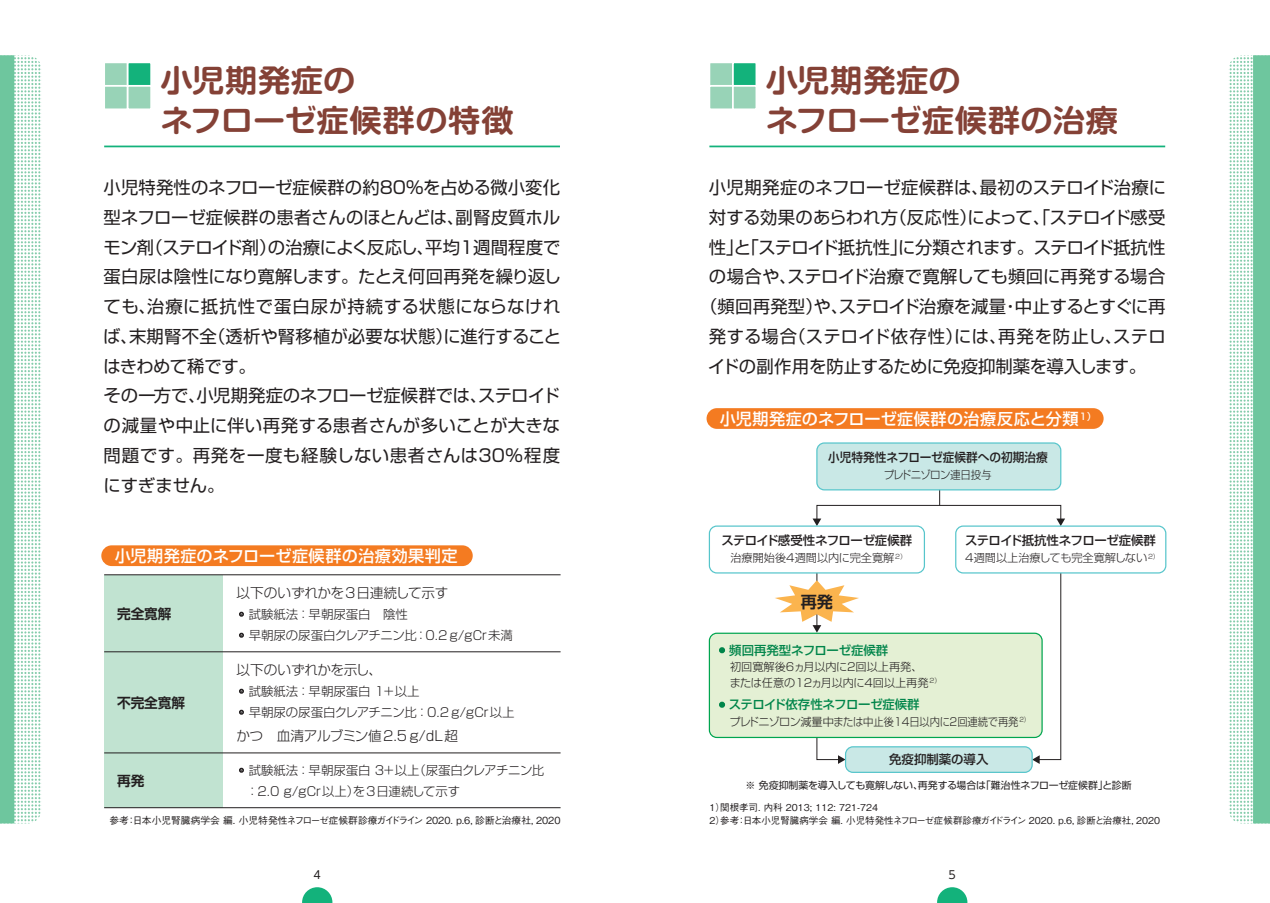
<style>
.page{position:relative;width:1270px;height:903px;background:#fff}
.page>*{position:absolute;margin:0;border:0;box-sizing:border-box;transform-origin:0 0}
.t1{font:700 30.62px/39.7px "Shin M Go Pro De";letter-spacing:.01em;color:#844136;scale:1.05 1}
.t2{font:17.32px/29.8px "Shin Go Pro";color:#231f20}
.t3{font:17.32px "Shin Go Pro";letter-spacing:-.025em;color:#231f20}
.t4{font:17.32px "Shin Go Pro";letter-spacing:-.04em;color:#231f20}
.t5{font:17.32px "Shin Go Pro";letter-spacing:.02em;color:#231f20}
.t6{font:500 16.1px "Shin Go Pro";letter-spacing:.025em;color:#fff}
.t7{font:700 16.1px "Shin Go Pro De";color:#231f20}
.t8{font:300 13.65px "Shin Go Pro";letter-spacing:-.02em;color:#231f20}
.t9{font:700 13.65px "Shin Go Pro De";color:#231f20}
.t10{font:300 12.42px/21px "Shin Go Pro";color:#231f20}
.t11{font:500 12.42px "Shin Go Pro";letter-spacing:-.03em;color:#231f20}
.t12{font:500 12.42px "Shin Go Pro";letter-spacing:-.01em;color:#231f20;scale:.94 1}
.t13{font:500 12.42px "Shin Go Pro";letter-spacing:-.03em;color:#00854a}
.t14{font:500 12.42px "Shin Go Pro";letter-spacing:-.01em;color:#00854a}
.t15{font:500 12.42px "Shin Go Pro";letter-spacing:-.01em;color:#231f20}
.t16{font:300 11.2px/16.1px "Shin Go Pro";color:#231f20}
.t17{font:300 11.2px "Shin Go Pro";letter-spacing:-.02em;color:#231f20}
.t18{font:300 11.2px "Shin Go Pro";letter-spacing:-.055em;color:#231f20;scale:.94 1}
.t19{font:11.2px "UD Shin Go Pro";color:#231f20}
.t20{font:9.97px "Shin Go Pro";letter-spacing:-.02em;color:#231f20}
.t21{font:500 9.8px "Gothic BBB Pro";color:#231f20}
.t22{font:500 9.45px/13.1px "Gothic BBB Pro";color:#231f20}
</style>
<div class="page">
<svg style="left:14px;top:55px;width:26px;height:768px"></svg>
<div style="left:0;top:55px;width:14px;height:768px;background:#6ec69e"></div>
<div style="left:104px;top:62px;width:24px;height:24px;background:#98d3b7"></div>
<div style="left:103px;top:61px;width:26px;height:26px;border:2px solid #fff"></div>
<div style="left:104px;top:86px;width:24px;height:23px;background:#98d3b7"></div>
<div style="left:103px;top:85px;width:26px;height:25px;border:2px solid #fff"></div>
<div style="left:128px;top:62px;width:23px;height:24px;background:#13b27b"></div>
<div style="left:127px;top:61px;width:25px;height:26px;border:2px solid #fff"></div>
<div style="left:128px;top:86px;width:23px;height:23px;background:#98d3b7"></div>
<div style="left:127px;top:85px;width:25px;height:25px;border:2px solid #fff"></div>
<hr style="left:104px;top:146px;width:456px;height:1px;background:#13b27b">
<div style="left:104px;top:575px;width:119px;height:233px;background:#c1e3d1"></div>
<hr style="left:104px;top:574px;width:457px;height:1px;background:#231f20">
<svg style="left:239px;top:612px;width:5px;height:5px"></svg>
<svg style="left:239px;top:633px;width:5px;height:5px"></svg>
<svg style="left:239px;top:689px;width:5px;height:5px"></svg>
<svg style="left:239px;top:710px;width:5px;height:5px"></svg>
<svg style="left:239px;top:768px;width:5px;height:5px"></svg>
<hr style="left:104px;top:651px;width:457px;height:1px;background:#231f20">
<hr style="left:104px;top:752px;width:457px;height:1px;background:#231f20">
<hr style="left:104px;top:807px;width:457px;height:1px;background:#231f20">
<div style="left:102px;top:546px;width:370px;height:19px;background:#f47b21;border-radius:9px"></div>
<div style="left:101px;top:545px;width:372px;height:21px;border:2px solid #f47b21;border-radius:9px"></div>
<svg style="left:302px;top:887px;width:30px;height:16px"></svg>
<div style="left:816px;top:505px;width:245px;height:15px;border:1px solid #231f20"></div>
<svg style="left:1056px;top:518px;width:9px;height:7px"></svg>
<svg style="left:813px;top:518px;width:8px;height:7px"></svg>
<hr style="left:816px;top:557px;width:1px;height:69px;background:#231f20">
<svg style="left:816px;top:738px;width:30px;height:26px"></svg>
<svg style="left:1032px;top:573px;width:30px;height:191px"></svg>
<div style="left:707px;top:409px;width:396px;height:19px;background:#f47b21;border-radius:9px"></div>
<div style="left:707px;top:408px;width:397px;height:21px;border:2px solid #f47b21;border-radius:9px"></div>
<svg style="left:1230px;top:55px;width:23px;height:768px"></svg>
<div style="left:1253px;top:55px;width:17px;height:768px;background:#6ec69e"></div>
<div style="left:709px;top:62px;width:24px;height:24px;background:#98d3b7"></div>
<div style="left:708px;top:61px;width:26px;height:26px;border:2px solid #fff"></div>
<div style="left:709px;top:86px;width:24px;height:23px;background:#98d3b7"></div>
<div style="left:708px;top:85px;width:26px;height:25px;border:2px solid #fff"></div>
<div style="left:733px;top:62px;width:23px;height:24px;background:#13b27b"></div>
<div style="left:732px;top:61px;width:25px;height:26px;border:2px solid #fff"></div>
<div style="left:733px;top:86px;width:23px;height:23px;background:#98d3b7"></div>
<div style="left:732px;top:85px;width:25px;height:25px;border:2px solid #fff"></div>
<hr style="left:709px;top:146px;width:456px;height:1px;background:#13b27b">
<hr style="left:939px;top:460px;width:1px;height:45px;background:#231f20">
<div style="left:817px;top:443px;width:244px;height:47px;background:#c9e8e6;border-radius:7px"></div>
<div style="left:816px;top:442px;width:245px;height:48px;border:1px solid #56c5cb;border-radius:7px"></div>
<div style="left:709px;top:525px;width:216px;height:48px;border:1px solid #56c5cb;border-radius:7px"></div>
<div style="left:709px;top:633px;width:333px;height:104px;background:#e4f0d4;border-radius:7px"></div>
<div style="left:709px;top:633px;width:334px;height:105px;border:1px solid #00a54f;border-radius:7px"></div>
<svg style="left:719px;top:647px;width:6px;height:6px"></svg>
<svg style="left:719px;top:702px;width:6px;height:6px"></svg>
<div style="left:955px;top:525px;width:211px;height:48px;border:1px solid #56c5cb;border-radius:7px"></div>
<div style="left:846px;top:747px;width:186px;height:25px;background:#c9e8e6;border-radius:7px"></div>
<div style="left:845px;top:746px;width:188px;height:27px;border:1px solid #56c5cb;border-radius:7px"></div>
<svg style="left:775px;top:580px;width:84px;height:53px"></svg>
<svg style="left:937px;top:887px;width:30px;height:16px"></svg>
<h1 class="t1" style="left:161px;top:57px;width:338px">小児期発症の<br>ネフローゼ症候群の特徴</h1>
<p class="t2" style="left:103px;top:171px;width:460px">小児特発性のネフローゼ症候群の約80％を占める微小変化型ネフローゼ症候群の患者さんのほとんどは、副腎皮質ホルモン剤（ステロイド剤）の治療によく反応し、平均1週間程度で蛋白尿は陰性になり寛解します。たとえ何回再発を繰り返しても、治療に抵抗性で蛋白尿が持続する状態にならなければ、末期腎不全（透析や腎移植が必要な状態）に進行することはきわめて稀です。<br>その一方で、小児期発症のネフローゼ症候群では、ステロイドの減量や中止に伴い再発する患者さんが多いことが大きな問題です。再発を一度も経験しない患者さんは30％程度にすぎません。</p>
<p class="t6" style="left:115px;top:543px;width:344px">小児期発症のネフローゼ症候群の治療効果判定</p>
<p class="t9" style="left:117px;top:603px;width:56px">完全寛解</p>
<p class="t9" style="left:117px;top:692px;width:70px">不完全寛解</p>
<p class="t9" style="left:117px;top:770px;width:29px">再発</p>
<p class="t8" style="left:237px;top:581px;width:213px">以下のいずれかを3日連続して示す</p>
<p class="t10" style="left:235px;top:602px;width:279px">・ 試験紙法：早朝尿蛋白　陰性<br>・ 早朝尿の尿蛋白クレアチニン比：0.2 g/gCr未満</p>
<p class="t8" style="left:237px;top:658px;width:147px">以下のいずれかを示し、</p>
<p class="t10" style="left:235px;top:679px;width:281px">・ 試験紙法：早朝尿蛋白 1+以上<br>・ 早朝尿の尿蛋白クレアチニン比：0.2 g/gCr以上</p>
<p class="t8" style="left:236px;top:725px;width:223px">かつ　血清アルブミン値2.5 g/dL超</p>
<p class="t10" style="left:246px;top:758px;width:300px;text-indent:-11px">・ 試験紙法：早朝尿蛋白 3+以上（尿蛋白クレアチニン比：2.0 g/gCr以上）を3日連続して示す</p>
<p class="t21" style="left:109px;top:812px;width:453px">参考：日本小児腎臓病学会 編. 小児特発性ネフローゼ症候群診療ガイドライン 2020. p.6，診断と治療社，2020</p>
<h1 class="t1" style="left:766px;top:57px;width:337px">小児期発症の<br>ネフローゼ症候群の治療</h1>
<p class="t2" style="left:709px;top:171px;width:459px">小児期発症のネフローゼ症候群は、最初のステロイド治療に</p>
<p class="t3" style="left:709px;top:203px;width:458px">対する効果のあらわれ方（反応性）によって、「ステロイド感受</p>
<p class="t4" style="left:709px;top:233px;width:458px">性」と「ステロイド抵抗性」に分類されます。ステロイド抵抗性</p>
<p class="t2" style="left:709px;top:260px;width:458px">の場合や、ステロイド治療で寛解しても頻回に再発する場合</p>
<p class="t3" style="left:700px;top:292px;width:467px">（頻回再発型）や、ステロイド治療を減量・中止するとすぐに再</p>
<p class="t5" style="left:709px;top:322px;width:459px">発する場合（ステロイド依存性）には、再発を防止し、ステロ</p>
<p class="t2" style="left:708px;top:349px;width:439px">イドの副作用を防止するために免疫抑制薬を導入します。</p>
<p class="t6" style="left:720px;top:405px;width:378px">小児期発症のネフローゼ症候群の治療反応と分類<sup>1）</sup></p>
<p class="t12" style="left:828px;top:447px;width:235px">小児特発性ネフローゼ症候群への初期治療</p>
<p class="t18" style="left:884px;top:466px;width:117px">プレドニゾロン連日投与</p>
<p class="t11" style="left:721px;top:530px;width:192px">ステロイド感受性ネフローゼ症候群</p>
<p class="t16" style="left:730px;top:549px;width:178px">治療開始後4週間以内に完全寛解<sup>2）</sup></p>
<p class="t7" style="left:801px;top:588px;width:34px">再発</p>
<p class="t11" style="left:965px;top:530px;width:192px">ステロイド抵抗性ネフローゼ症候群</p>
<p class="t16" style="left:965px;top:549px;width:196px">4週間以上治療しても完全寛解しない<sup>2）</sup></p>
<p class="t14" style="left:716px;top:640px;width:174px">・ 頻回再発型ネフローゼ症候群</p>
<p class="t16" style="left:730px;top:657px;width:213px">初回寛解後6ヵ月以内に2回以上再発、<br>または任意の12ヵ月以内に4回以上再発<sup>2）</sup></p>
<p class="t13" style="left:716px;top:694px;width:205px">・ ステロイド依存性ネフローゼ症候群</p>
<p class="t17" style="left:730px;top:712px;width:302px">プレドニゾロン減量中または中止後14日以内に2回連続で再発<sup>2）</sup></p>
<p class="t15" style="left:889px;top:749px;width:101px">免疫抑制薬の導入</p>
<p class="t20" style="left:746px;top:777px;width:387px">※ 免疫抑制薬を導入しても寛解しない、再発する場合は「難治性ネフローゼ症候群」と診断</p>
<p class="t22" style="left:709px;top:799px;width:452px">1）関根孝司. 内科 2013; 112: 721-724<br>2）参考：日本小児腎臓病学会 編. 小児特発性ネフローゼ症候群診療ガイドライン 2020. p.6，診断と治療社，2020</p>
<p class="t19" style="left:314px;top:866px;width:9px">4</p>
<p class="t19" style="left:949px;top:866px;width:9px">5</p>
</div>
